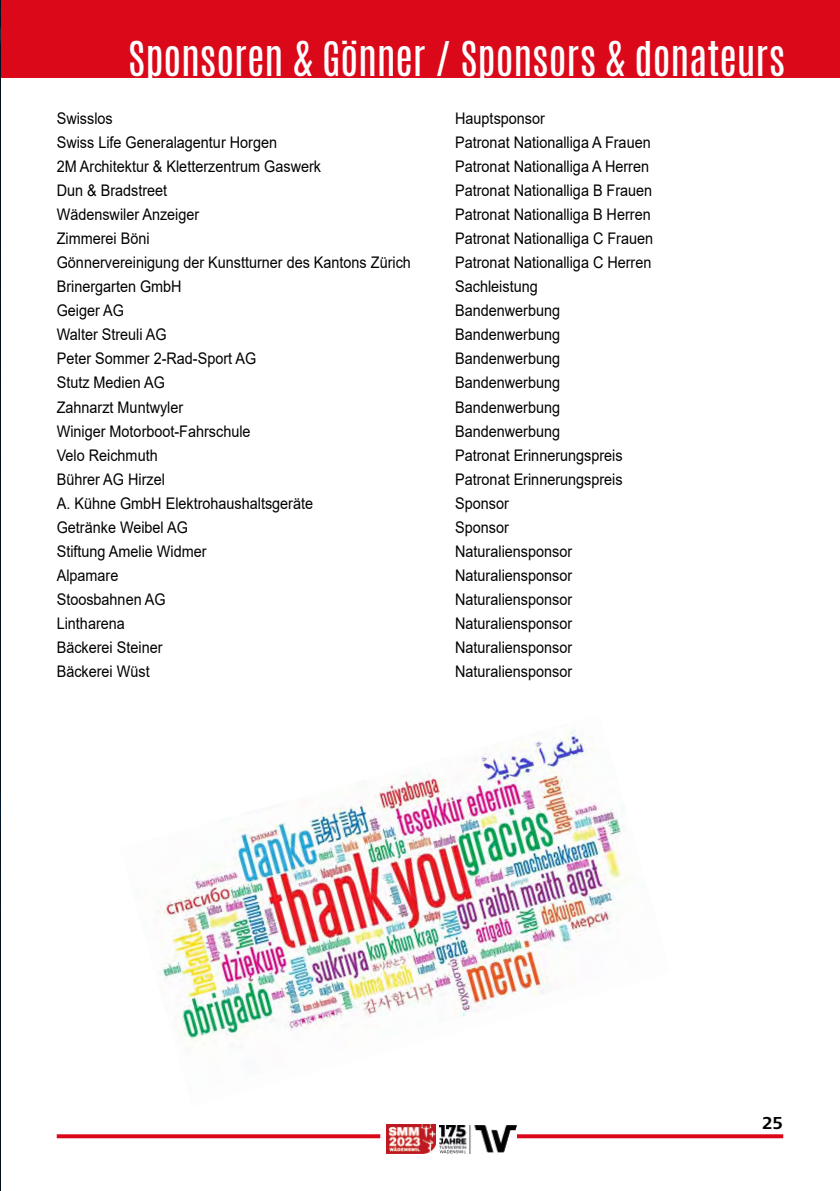
<style>
.page{position:relative;width:840px;height:1191px;background:#fff}
.page>*{position:absolute;margin:0;border:0;box-sizing:border-box;transform-origin:0 0}
.t1{font:40px "Antonio";letter-spacing:-.005em;color:#fff}
.t2{font:700 18px "Frutiger Next Pro";color:#000}
.t3{font:16px "Arial";color:#000;scale:.9 1}
</style>
<div class="page">
<svg style="left:57px;top:1134px;width:323px;height:4px"></svg>
<svg style="left:517px;top:1134px;width:265px;height:4px"></svg>
<img style="left:386px;top:1124px;width:49px;height:29px">
<img style="left:439px;top:1125px;width:76px;height:28px">
<div style="left:6px;top:0;width:833px;height:78px;background:#db081a"></div>
<img style="left:158px;top:729px;width:469px;height:316px">
<img style="left:0;top:78px;width:1px;height:1112px">
<svg style="left:0;top:0;width:6px;height:78px"></svg>
<h1 class="t1" style="left:128px;top:30px;width:657px">Sponsoren &amp; Gönner / Sponsors &amp; donateurs</h1>
<p class="t3" style="left:57px;top:108px;width:64px">Swisslos</p>
<p class="t3" style="left:455px;top:108px;width:101px">Hauptsponsor</p>
<p class="t3" style="left:57px;top:132px;width:246px">Swiss Life Generalagentur Horgen</p>
<p class="t3" style="left:455px;top:132px;width:218px">Patronat Nationalliga A Frauen</p>
<p class="t3" style="left:57px;top:156px;width:295px">2M Architektur &amp; Kletterzentrum Gaswerk</p>
<p class="t3" style="left:455px;top:156px;width:217px">Patronat Nationalliga A Herren</p>
<p class="t3" style="left:57px;top:180px;width:124px">Dun &amp; Bradstreet</p>
<p class="t3" style="left:455px;top:180px;width:220px">Patronat Nationalliga B Frauen</p>
<p class="t3" style="left:57px;top:204px;width:160px">Wädenswiler Anzeiger</p>
<p class="t3" style="left:455px;top:204px;width:218px">Patronat Nationalliga B Herren</p>
<p class="t3" style="left:57px;top:228px;width:105px">Zimmerei Böni</p>
<p class="t3" style="left:455px;top:228px;width:221px">Patronat Nationalliga C Frauen</p>
<p class="t3" style="left:57px;top:252px;width:395px">Gönnervereinigung der Kunstturner des Kantons Zürich</p>
<p class="t3" style="left:455px;top:252px;width:219px">Patronat Nationalliga C Herren</p>
<p class="t3" style="left:57px;top:276px;width:140px">Brinergarten GmbH</p>
<p class="t3" style="left:455px;top:276px;width:93px">Sachleistung</p>
<p class="t3" style="left:57px;top:300px;width:76px">Geiger AG</p>
<p class="t3" style="left:455px;top:300px;width:118px">Bandenwerbung</p>
<p class="t3" style="left:57px;top:324px;width:124px">Walter Streuli AG</p>
<p class="t3" style="left:455px;top:324px;width:118px">Bandenwerbung</p>
<p class="t3" style="left:57px;top:348px;width:223px">Peter Sommer 2-Rad-Sport AG</p>
<p class="t3" style="left:455px;top:348px;width:118px">Bandenwerbung</p>
<p class="t3" style="left:57px;top:372px;width:122px">Stutz Medien AG</p>
<p class="t3" style="left:455px;top:372px;width:118px">Bandenwerbung</p>
<p class="t3" style="left:57px;top:396px;width:142px">Zahnarzt Muntwyler</p>
<p class="t3" style="left:455px;top:396px;width:118px">Bandenwerbung</p>
<p class="t3" style="left:57px;top:420px;width:217px">Winiger Motorboot-Fahrschule</p>
<p class="t3" style="left:455px;top:420px;width:118px">Bandenwerbung</p>
<p class="t3" style="left:57px;top:444px;width:114px">Velo Reichmuth</p>
<p class="t3" style="left:455px;top:444px;width:187px">Patronat Erinnerungspreis</p>
<p class="t3" style="left:57px;top:468px;width:122px">Bührer AG Hirzel</p>
<p class="t3" style="left:455px;top:468px;width:187px">Patronat Erinnerungspreis</p>
<p class="t3" style="left:57px;top:492px;width:286px">A. Kühne GmbH Elektrohaushaltsgeräte</p>
<p class="t3" style="left:455px;top:492px;width:61px">Sponsor</p>
<p class="t3" style="left:57px;top:516px;width:147px">Getränke Weibel AG</p>
<p class="t3" style="left:455px;top:516px;width:61px">Sponsor</p>
<p class="t3" style="left:57px;top:540px;width:168px">Stiftung Amelie Widmer</p>
<p class="t3" style="left:455px;top:540px;width:131px">Naturaliensponsor</p>
<p class="t3" style="left:57px;top:564px;width:70px">Alpamare</p>
<p class="t3" style="left:455px;top:564px;width:131px">Naturaliensponsor</p>
<p class="t3" style="left:57px;top:588px;width:122px">Stoosbahnen AG</p>
<p class="t3" style="left:455px;top:588px;width:131px">Naturaliensponsor</p>
<p class="t3" style="left:57px;top:612px;width:77px">Lintharena</p>
<p class="t3" style="left:455px;top:612px;width:131px">Naturaliensponsor</p>
<p class="t3" style="left:57px;top:636px;width:119px">Bäckerei Steiner</p>
<p class="t3" style="left:455px;top:636px;width:131px">Naturaliensponsor</p>
<p class="t3" style="left:57px;top:660px;width:105px">Bäckerei Wüst</p>
<p class="t3" style="left:455px;top:660px;width:131px">Naturaliensponsor</p>
<p class="t2" style="left:761px;top:1112px;width:23px">25</p>
</div>
